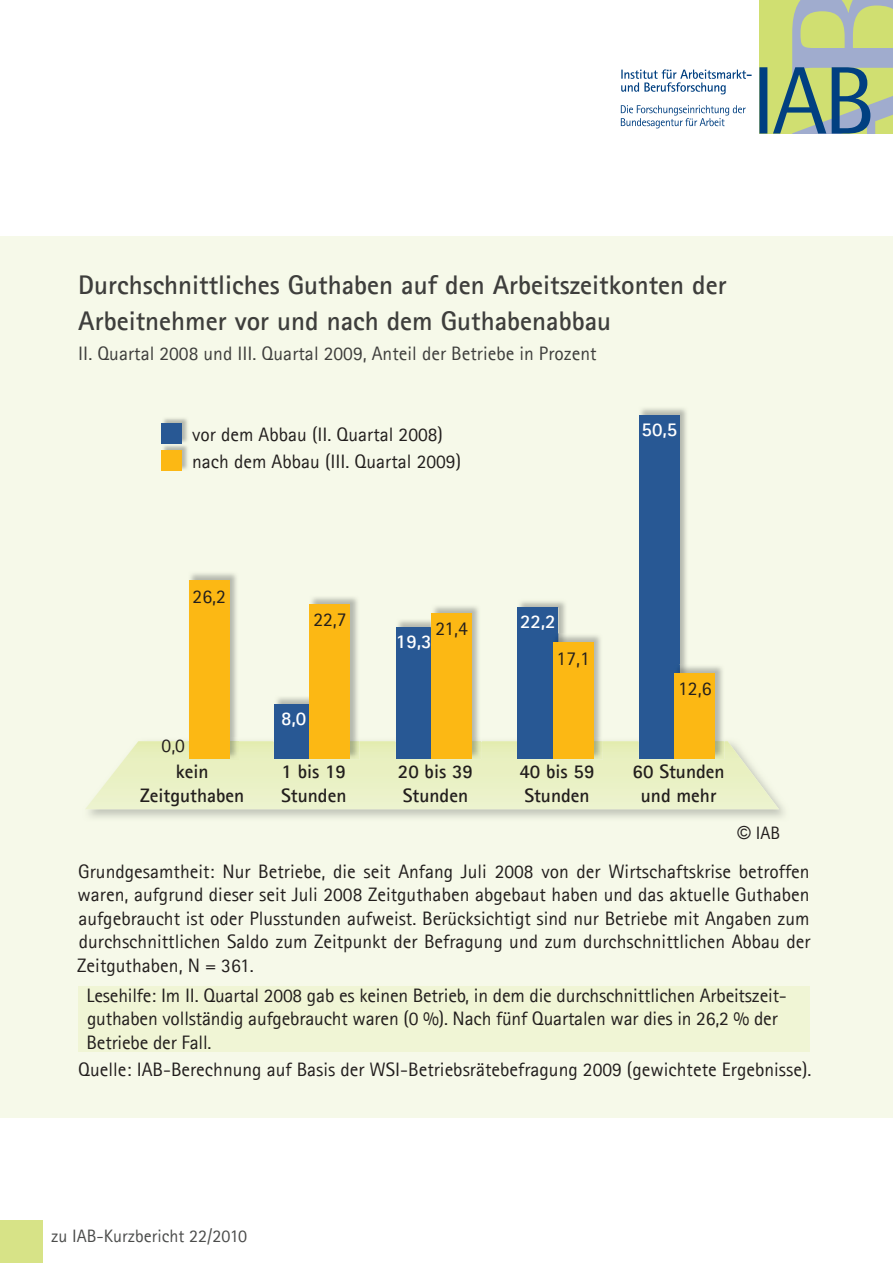
<style>
.page{position:relative;width:893px;height:1263px;background:#fff}
.page>*{position:absolute;margin:0;border:0;box-sizing:border-box;transform-origin:0 0}
.t1{font:700 27px/36px "Agfa Rotis Sans Serif";color:#3e3e3c}
.t2{font:19.5px/23.4px "Agfa Rotis Sans Serif";color:#221e1d}
.t3{font:700 19.5px/23.4px "Agfa Rotis Sans Serif";color:#221e1d}
.t4{font:19.5px "Agfa Rotis Sans Serif";color:#3e3e3c}
.t5{font:700 19.5px "Agfa Rotis Sans Serif";color:#fff}
.t6{font:18px "Agfa Rotis Sans Serif";color:#4b4c4b}
.t7{font:18px "Agfa Rotis Sans Serif";color:#221e1d}
.s1{font-family:"Arial"}
</style>
<div class="page">
<svg style="left:621px;top:69px;width:131px;height:25px"></svg>
<svg style="left:621px;top:105px;width:125px;height:23px"></svg>
<svg style="left:759px;top:0;width:134px;height:134px;background:#a1b78c"></svg>
<div style="left:0;top:1220px;width:43px;height:43px;background:#d7e387"></div>
<div style="left:0;top:236px;width:893px;height:881px;background:#f6f9e9"></div>
<svg style="left:85px;top:741px;width:694px;height:68px;background:#eaf1c8"></svg>
<img style="left:188px;top:573px;width:51px;height:187px">
<div style="left:189px;top:581px;width:41px;height:178px;background:#fcb814"></div>
<img style="left:276px;top:697px;width:33px;height:7px">
<img style="left:274px;top:741px;width:85px;height:19px">
<div style="left:274px;top:704px;width:41px;height:55px;background:#285894"></div>
<img style="left:309px;top:597px;width:49px;height:140px">
<img style="left:350px;top:737px;width:9px;height:4px">
<img style="left:309px;top:759px;width:15px;height:1px">
<img style="left:309px;top:704px;width:1px;height:55px">
<div style="left:310px;top:604px;width:40px;height:155px;background:#fcb814"></div>
<img style="left:396px;top:620px;width:35px;height:8px">
<img style="left:472px;top:741px;width:9px;height:18px">
<div style="left:396px;top:628px;width:41px;height:131px;background:#285894"></div>
<img style="left:433px;top:606px;width:46px;height:131px">
<img style="left:472px;top:737px;width:9px;height:4px">
<div style="left:431px;top:613px;width:41px;height:146px;background:#fcb814"></div>
<img style="left:517px;top:601px;width:49px;height:33px">
<img style="left:517px;top:741px;width:86px;height:19px">
<div style="left:517px;top:608px;width:41px;height:151px;background:#285894"></div>
<img style="left:567px;top:635px;width:36px;height:106px">
<img style="left:558px;top:634px;width:9px;height:8px">
<div style="left:553px;top:642px;width:41px;height:117px;background:#fcb814"></div>
<img style="left:640px;top:408px;width:47px;height:256px">
<img style="left:715px;top:741px;width:9px;height:18px">
<div style="left:639px;top:415px;width:41px;height:344px;background:#285894"></div>
<img style="left:689px;top:666px;width:35px;height:75px">
<img style="left:680px;top:664px;width:9px;height:9px">
<div style="left:674px;top:673px;width:41px;height:86px;background:#fcb814"></div>
<img style="left:162px;top:418px;width:26px;height:52px">
<div style="left:162px;top:423px;width:20px;height:20px;background:#285894"></div>
<div style="left:162px;top:450px;width:20px;height:21px;background:#fcb814"></div>
<div style="left:78px;top:986px;width:732px;height:65px;background:#f0f5d5"></div>
<h1 class="t1" style="left:78px;top:266px;width:650px">Durchschnittliches Guthaben auf den Arbeitszeitkonten der<br>Arbeitnehmer vor und nach dem Guthabenabbau</h1>
<p class="t4" style="left:78px;top:341px;width:520px">II. Quartal 2008 und III. Quartal 2009, Anteil der Betriebe in Prozent</p>
<p class="t2" style="left:192px;top:421px;width:270px;line-height:27.2px">vor dem Abbau (II. Quartal 2008) nach dem Abbau (III. Quartal 2009)</p>
<p class="t2" style="left:193px;top:584px;width:35px">26,2</p>
<p class="t2" style="left:162px;top:734px;width:25px">0,0</p>
<p class="t3" style="left:140px;top:760px;width:106px;text-align:center">kein<br>Zeitguthaben</p>
<p class="t2" style="left:313px;top:608px;width:35px">22,7</p>
<p class="t5" style="left:281px;top:706px;width:27px">8,0</p>
<p class="t3" style="left:281px;top:760px;width:67px">1 bis 19<br>Stunden</p>
<p class="t2" style="left:435px;top:617px;width:34px">21,4</p>
<p class="t5" style="left:396px;top:629px;width:37px">19,3</p>
<p class="t3" style="left:398px;top:760px;width:77px">20 bis 39<br>Stunden</p>
<p class="t5" style="left:642px;top:417px;width:37px">50,5</p>
<p class="t5" style="left:520px;top:609px;width:37px">22,2</p>
<p class="t2" style="left:557px;top:646px;width:35px">17,1</p>
<p class="t3" style="left:519px;top:760px;width:77px">40 bis 59<br>Stunden</p>
<p class="t2" style="left:678px;top:677px;width:35px">12,6</p>
<p class="t3" style="left:633px;top:760px;width:94px;text-align:center">60 Stunden und mehr</p>
<p class="t7" style="left:737px;top:823px;width:44px"><span class="s1">©</span> IAB</p>
<p class="t2" style="left:77px;top:859px;width:735px;text-align:justify">Grundgesamtheit: Nur Betriebe, die seit Anfang Juli 2008 von der Wirtschaftskrise betroffen waren, aufgrund dieser seit Juli 2008 Zeitguthaben abgebaut haben und das aktuelle Guthaben aufgebraucht ist oder Plusstunden aufweist. Berücksichtigt sind nur Betriebe mit Angaben zum durchschnittlichen Saldo zum Zeitpunkt der Befragung und zum durchschnittlichen Abbau der Zeitguthaben, N = 361.</p>
<p class="t2" style="left:87px;top:983px;width:702px">Lesehilfe: Im II. Quartal 2008 gab es keinen Betrieb, in dem die durchschnittlichen Arbeitszeit&shy;guthaben vollständig aufgebraucht waren (0 %). Nach fünf Quartalen war dies in 26,2 % der<br>Betriebe der Fall.</p>
<p class="t2" style="left:78px;top:1058px;width:735px">Quelle: IAB-Berechnung auf Basis der WSI-Betriebsrätebefragung 2009 (gewichtete Ergebnisse).</p>
<p class="t6" style="left:51px;top:1225px;width:197px">zu IAB-Kurzbericht 22/2010</p>
</div>
